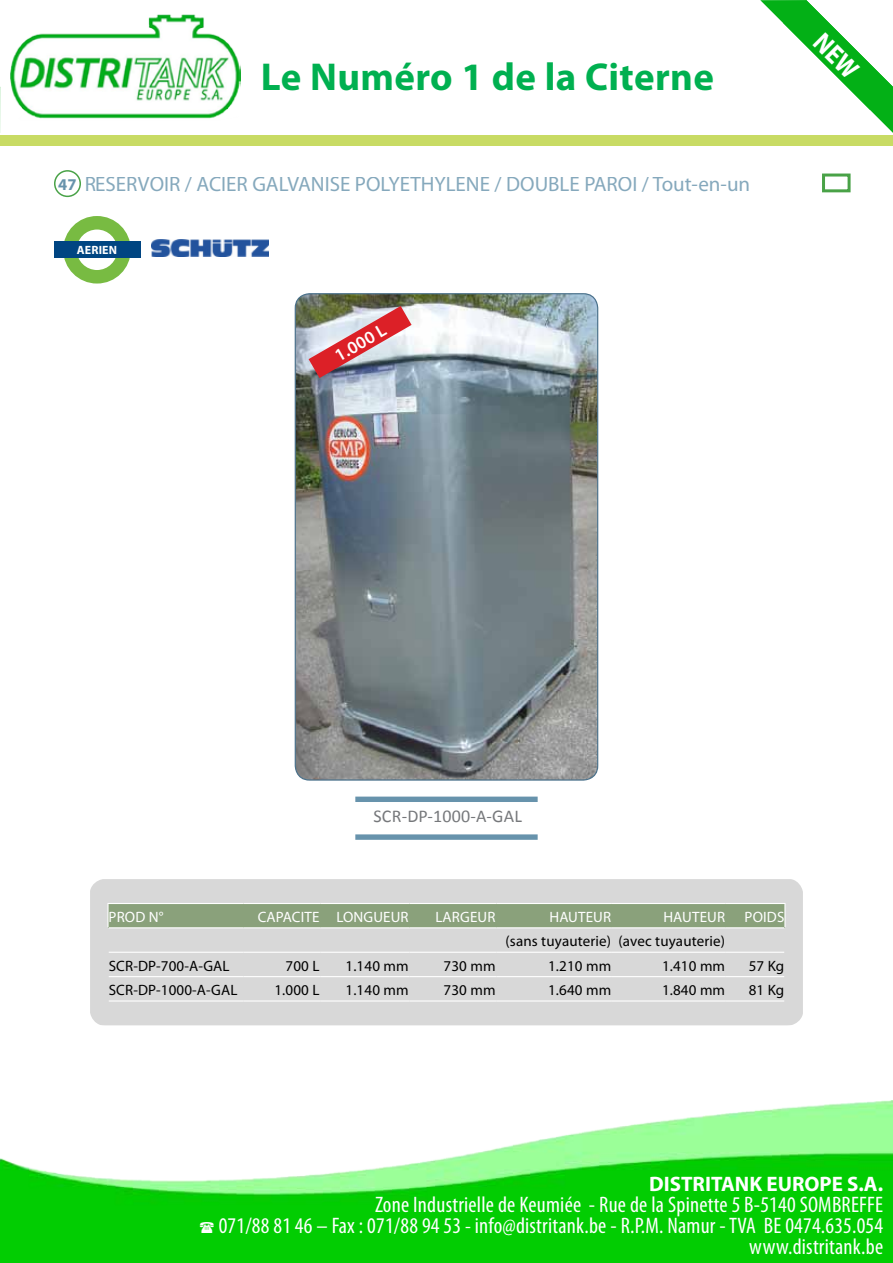
<style>
.page{position:relative;width:893px;height:1263px;background:#fff}
.page>*{position:absolute;margin:0;border:0;box-sizing:border-box;transform-origin:0 0}
.t1{font:700 39px "Myriad Pro";letter-spacing:.01em;color:#00b050}
.t2{font:condensed 22.5px/21px "Myriad Pro";letter-spacing:.01em;color:#fff;text-align:right}
.t3{font:21px "Myriad Pro";color:#6793ac}
.t4{font:700 21px "Myriad Pro";color:#fff}
.t5{font:18px "Calibri";letter-spacing:.01em;color:#76787b}
.t6{font:600 18px "Myriad Pro";color:#fff}
.t7{font:15px "Myriad Pro";letter-spacing:.01em;color:#000}
.t8{font:15px "Myriad Pro";letter-spacing:.01em;color:#fff}
.t9{font:700 12px "Myriad Pro";letter-spacing:.01em;color:#fff}
.s1{font-weight:700;font-size:16.5px}
.s2{font-size:21px}
</style>
<div class="page">
<img style="left:0;top:1101px;width:893px;height:162px">
<svg style="left:0;top:87px;width:1px;height:46px"></svg>
<div style="left:0;top:135px;width:893px;height:10px;background:#c8db64"></div>
<img style="left:10px;top:14px;width:230px;height:105px">
<div style="left:822px;top:174px;width:29px;height:18px;border:3px solid #49a247"></div>
<div style="left:355px;top:797px;width:183px;height:5px;background:#6793ac"></div>
<div style="left:355px;top:834px;width:183px;height:6px;background:#6793ac"></div>
<img style="left:295px;top:294px;width:303px;height:486px">
<div style="left:295px;top:293px;width:303px;height:488px;border:1px solid #4a718b;border-radius:14px"></div>
<img style="left:309px;top:306px;width:103px;height:72px">
<div style="left:54px;top:170px;width:27px;height:27px;border:2px solid #49a247;border-radius:50%"></div>
<div style="left:90px;top:879px;width:713px;height:146px;background:#d8d8d8"></div>
<hr style="left:107px;top:904px;width:2px;height:23px;background:#fff">
<hr style="left:107px;top:903px;width:137px;height:1px;background:#fff">
<div style="left:108px;top:903px;width:677px;height:25px;background:#8aa17b"></div>
<hr style="left:109px;top:927px;width:135px;height:1px;background:#fff">
<hr style="left:244px;top:927px;width:76px;height:1px;background:#fff">
<hr style="left:320px;top:927px;width:89px;height:1px;background:#fff">
<hr style="left:409px;top:927px;width:87px;height:1px;background:#fff">
<hr style="left:496px;top:927px;width:116px;height:1px;background:#fff">
<hr style="left:612px;top:927px;width:114px;height:1px;background:#fff">
<hr style="left:726px;top:927px;width:58px;height:1px;background:#fff">
<hr style="left:109px;top:952px;width:135px;height:1px;background:#fff">
<hr style="left:244px;top:952px;width:76px;height:1px;background:#fff">
<hr style="left:320px;top:952px;width:89px;height:1px;background:#fff">
<hr style="left:409px;top:952px;width:87px;height:1px;background:#fff">
<hr style="left:496px;top:952px;width:116px;height:1px;background:#fff">
<hr style="left:612px;top:952px;width:114px;height:1px;background:#fff">
<hr style="left:726px;top:952px;width:58px;height:1px;background:#fff">
<hr style="left:109px;top:976px;width:135px;height:1px;background:#fff">
<hr style="left:244px;top:976px;width:76px;height:1px;background:#fff">
<hr style="left:320px;top:976px;width:89px;height:1px;background:#fff">
<hr style="left:409px;top:976px;width:87px;height:1px;background:#fff">
<hr style="left:496px;top:976px;width:116px;height:1px;background:#fff">
<hr style="left:612px;top:976px;width:114px;height:1px;background:#fff">
<hr style="left:726px;top:976px;width:58px;height:1px;background:#fff">
<hr style="left:109px;top:1000px;width:135px;height:1px;background:#fff">
<hr style="left:244px;top:1000px;width:76px;height:1px;background:#fff">
<hr style="left:320px;top:1000px;width:89px;height:1px;background:#fff">
<hr style="left:409px;top:1000px;width:87px;height:1px;background:#fff">
<hr style="left:496px;top:1000px;width:116px;height:1px;background:#fff">
<hr style="left:612px;top:1000px;width:114px;height:1px;background:#fff">
<hr style="left:726px;top:1000px;width:58px;height:1px;background:#fff">
<img style="left:151px;top:239px;width:117px;height:18px">
<div style="left:63px;top:216px;width:68px;height:68px;border:14px solid #78bb42;border-radius:50%"></div>
<div style="left:54px;top:241px;width:86px;height:17px;background:#004582"></div>
<svg style="left:200px;top:1222px;width:14px;height:11px"></svg>
<svg style="left:760px;top:0;width:133px;height:133px"></svg>
<h1 class="t1" style="left:261px;top:51px;width:455px">Le Numéro 1 de la Citerne</h1>
<p class="t3" style="left:58px;top:171px;width:693px"><span class="s1">47</span> RESERVOIR / ACIER GALVANISE POLYETHYLENE / DOUBLE PAROI / Tout-en-un</p>
<p class="t9" style="left:77px;top:242px;width:42px">AERIEN</p>
<p class="t6" style="left:330px;top:347px;width:58px;rotate:-30deg">1.000 L</p>
<p class="t5" style="left:373px;top:805px;width:150px">SCR-DP-1000-A-GAL</p>
<p class="t8" style="left:109px;top:907px;width:57px">PROD N°</p>
<p class="t8" style="left:258px;top:907px;width:152px">CAPACITE LONGUEUR</p>
<p class="t8" style="left:435px;top:907px;width:62px">LARGEUR</p>
<p class="t8" style="left:549px;top:907px;width:63px">HAUTEUR</p>
<p class="t8" style="left:663px;top:907px;width:63px">HAUTEUR</p>
<p class="t8" style="left:745px;top:907px;width:41px">POIDS</p>
<p class="t7" style="left:506px;top:932px;width:221px">(sans tuyauterie) (avec tuyauterie)</p>
<p class="t7" style="left:109px;top:956px;width:122px">SCR-DP-700-A-GAL</p>
<p class="t7" style="left:286px;top:956px;width:35px">700 L</p>
<p class="t7" style="left:346px;top:956px;width:65px">1.140 mm</p>
<p class="t7" style="left:443px;top:956px;width:54px">730 mm</p>
<p class="t7" style="left:548px;top:956px;width:65px">1.210 mm</p>
<p class="t7" style="left:662px;top:956px;width:65px">1.410 mm</p>
<p class="t7" style="left:749px;top:956px;width:37px">57 Kg</p>
<p class="t7" style="left:109px;top:981px;width:130px">SCR-DP-1000-A-GAL</p>
<p class="t7" style="left:274px;top:981px;width:47px">1.000 L</p>
<p class="t7" style="left:346px;top:981px;width:65px">1.140 mm</p>
<p class="t7" style="left:443px;top:981px;width:54px">730 mm</p>
<p class="t7" style="left:548px;top:981px;width:65px">1.640 mm</p>
<p class="t7" style="left:662px;top:981px;width:65px">1.840 mm</p>
<p class="t7" style="left:749px;top:981px;width:37px">81 Kg</p>
<p class="t4" style="left:649px;top:1170px;width:235px">DISTRITANK EUROPE S.A.</p>
<p class="t2" style="left:219px;top:1194px;width:666px">Zone Industrielle de Keumiée - Rue de la Spinette 5 B-5140 SOMBREFFE<br>071/88 81 46 – Fax : 071/88 94 53 <span class="s2">-</span> info@distritank.be - R.P.M. Namur - TVA BE 0474.635.054 www.distritank.be</p>
</div>
